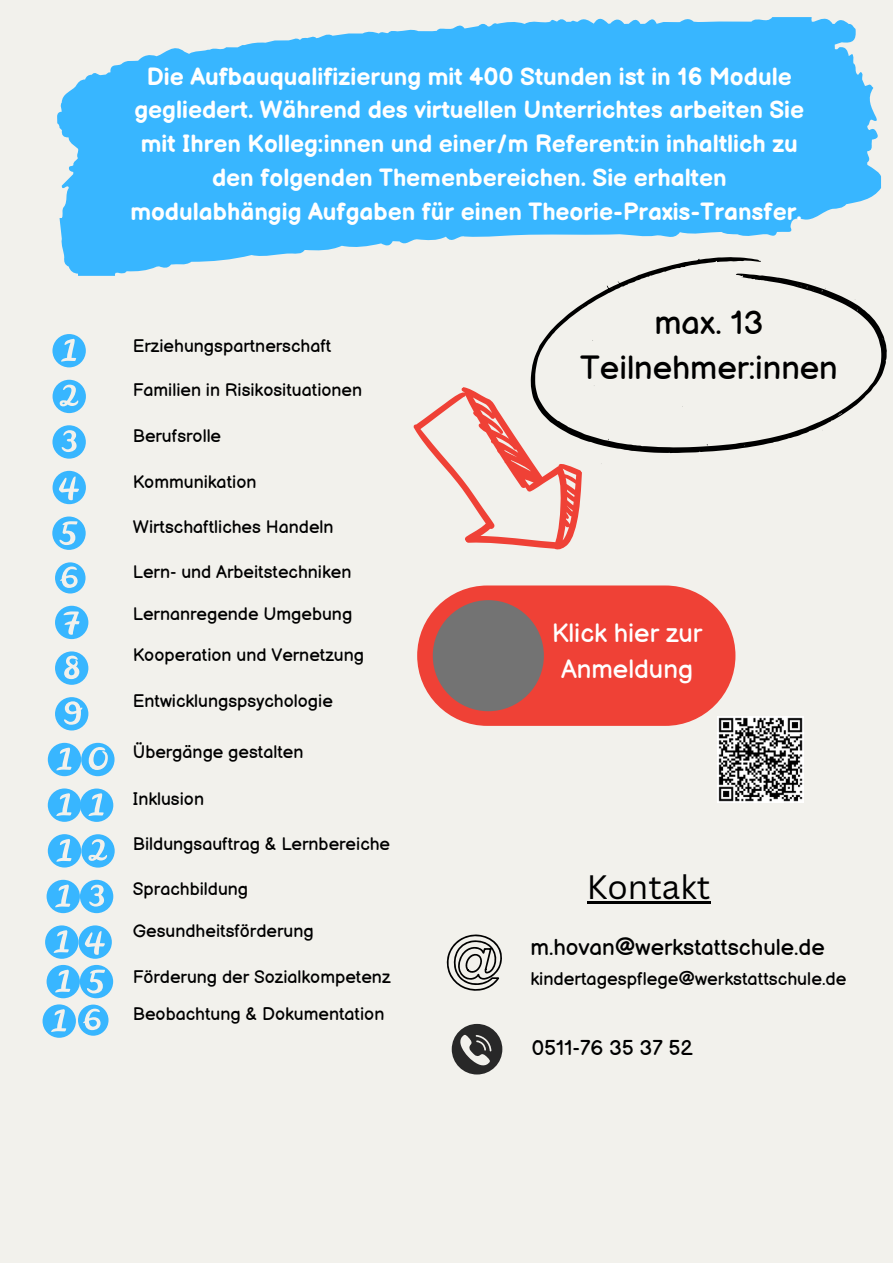
<style>
.page{position:relative;width:893px;height:1264px;background:#fff}
.page>*{position:absolute;margin:0;border:0;box-sizing:border-box;transform-origin:0 0}
.t1{font:33px "Canva Sans";color:#000}
.t2{font:32.7px/45px "Balsamiq Sans";color:#000;text-align:center}
.t3{font:25.95px/36px "Balsamiq Sans";color:#fff;text-align:center}
.t4{font:700 24.3px/33.8px "Balsamiq Sans";color:#fff;text-align:center}
.t5{font:22.5px "Balsamiq Sans";color:#000}
.t6{font:21px "Balsamiq Sans";color:#000}
.t7{font:18px "Balsamiq Sans";color:#000}
.t8{font:17.85px/36.8px "Balsamiq Sans";color:#000}
</style>
<div class="page">
<div style="left:0;top:0;width:892px;height:1262px;background:#f2f1ec"></div>
<svg style="left:57px;top:17px;width:824px;height:259px;fill:#38b6ff"></svg>
<svg style="left:52px;top:334px;width:34px;height:33px"></svg>
<svg style="left:53px;top:380px;width:33px;height:33px"></svg>
<svg style="left:52px;top:425px;width:34px;height:33px"></svg>
<svg style="left:53px;top:471px;width:33px;height:33px"></svg>
<svg style="left:52px;top:516px;width:34px;height:34px"></svg>
<svg style="left:55px;top:562px;width:30px;height:31px"></svg>
<svg style="left:55px;top:605px;width:33px;height:34px"></svg>
<svg style="left:55px;top:651px;width:33px;height:33px"></svg>
<svg style="left:55px;top:697px;width:33px;height:33px"></svg>
<svg style="left:48px;top:742px;width:66px;height:34px"></svg>
<svg style="left:48px;top:788px;width:65px;height:33px"></svg>
<svg style="left:48px;top:834px;width:67px;height:33px"></svg>
<svg style="left:47px;top:879px;width:66px;height:34px"></svg>
<svg style="left:45px;top:925px;width:67px;height:33px"></svg>
<svg style="left:47px;top:964px;width:66px;height:34px"></svg>
<svg style="left:43px;top:1004px;width:65px;height:33px"></svg>
<svg style="left:413px;top:387px;width:189px;height:163px"></svg>
<svg style="left:530px;top:257px;width:356px;height:196px"></svg>
<svg style="left:451px;top:1023px;width:51px;height:51px"></svg>
<svg style="left:447px;top:934px;width:55px;height:56px"></svg>
<div style="left:417px;top:585px;width:318px;height:141px;background:#ef4136;border-radius:70px"></div>
<div style="left:433px;top:600px;width:111px;height:111px;background:#737373;border-radius:50%"></div>
<img style="left:717px;top:716px;width:86px;height:86px">
<hr style="left:586px;top:901px;width:124px;height:2px;background:#000">
<p class="t4" style="left:130px;top:60px;width:675px">Die Aufbauqualifizierung mit 400 Stunden ist in 16 Module gegliedert. Während des virtuellen Unterrichtes arbeiten Sie mit Ihren Kolleg:innen und einer/m Referent:in inhaltlich zu den folgenden Themenbereichen. Sie erhalten modulabhängig Aufgaben für einen Theorie-Praxis-Transfer.</p>
<p class="t8" style="left:133px;top:328px;width:200px">Erziehungspartnerschaft</p>
<p class="t8" style="left:133px;top:372px;width:231px">Familien in Risikosituationen</p>
<p class="t8" style="left:133px;top:418px;width:90px">Berufsrolle</p>
<p class="t8" style="left:133px;top:464px;width:125px">Kommunikation</p>
<p class="t8" style="left:133px;top:509px;width:202px">Wirtschaftliches Handeln</p>
<p class="t8" style="left:133px;top:554px;width:220px">Lern- und Arbeitstechniken</p>
<p class="t8" style="left:133px;top:596px;width:221px">Lernanregende Umgebung</p>
<p class="t8" style="left:133px;top:636px;width:233px">Kooperation und Vernetzung</p>
<p class="t8" style="left:133px;top:683px;width:201px">Entwicklungspsychologie</p>
<p class="t8" style="left:133px;top:734px;width:172px">Übergänge gestalten</p>
<p class="t8" style="left:133px;top:781px;width:73px">Inklusion</p>
<p class="t8" style="left:133px;top:825px;width:259px">Bildungsauftrag &amp; Lernbereiche</p>
<p class="t8" style="left:133px;top:871px;width:117px">Sprachbildung</p>
<p class="t8" style="left:133px;top:913px;width:182px">Gesundheitsförderung</p>
<p class="t8" style="left:133px;top:959px;width:259px">Förderung der Sozialkompetenz<br>Beobachtung &amp; Dokumentation</p>
<h2 class="t2" style="left:580px;top:301px;width:259px">max. 13<br>Teilnehmer:innen</h2>
<h3 class="t3" style="left:551px;top:616px;width:152px">Klick hier zur<br>Anmeldung</h3>
<h1 class="t1" style="left:586px;top:864px;width:125px">Kontakt</h1>
<p class="t5" style="left:530px;top:934px;width:296px">m.hovan@werkstattschule.de</p>
<p class="t7" style="left:530px;top:968px;width:317px">kindertagespflege@werkstattschule.de</p>
<p class="t6" style="left:532px;top:1035px;width:162px">0511-76 35 37 52</p>
</div>
